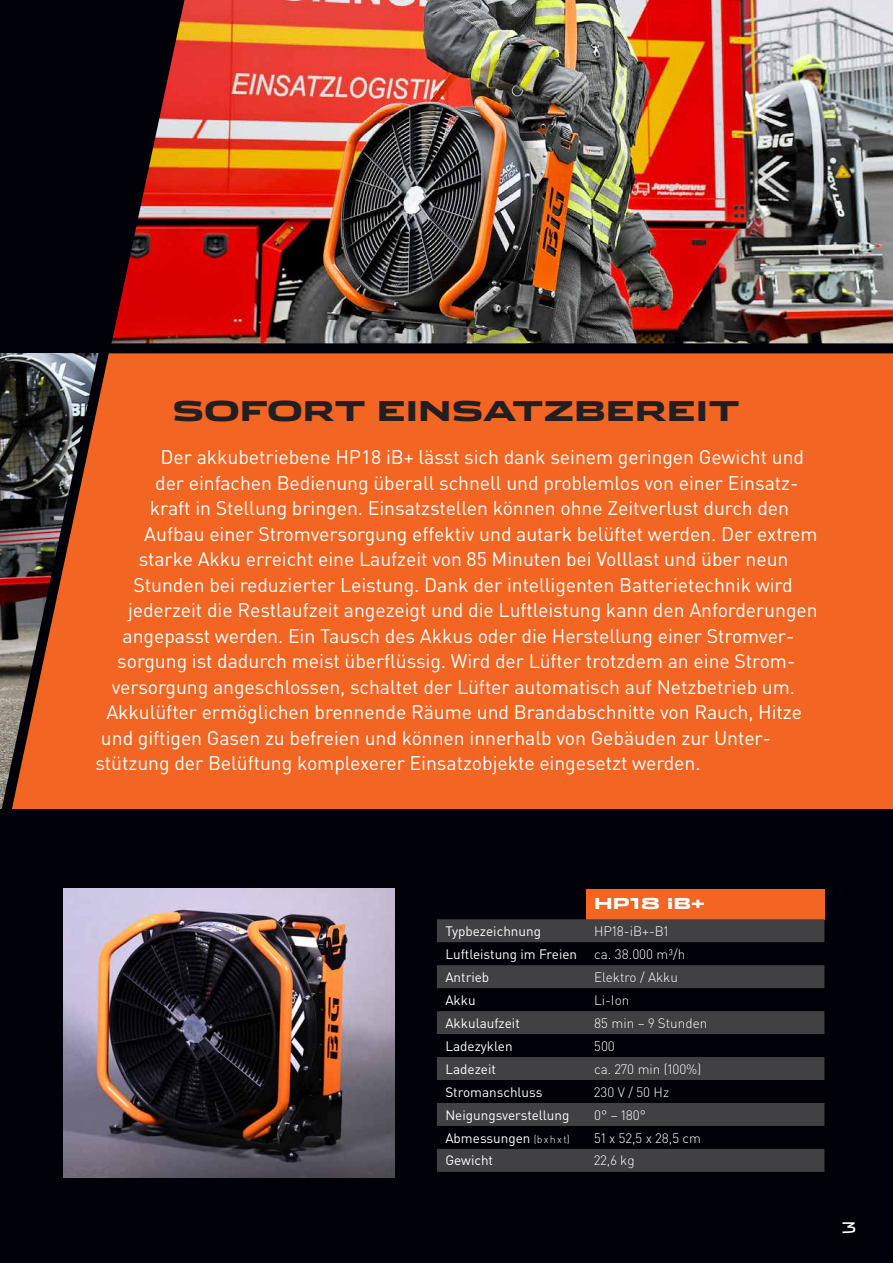
<style>
.page{position:relative;width:893px;height:1263px;background:#000008}
.page>*{position:absolute;margin:0;border:0;box-sizing:border-box;transform-origin:0 0}
.t1{font:900 27px "Stainless Ext";color:#231f20}
.t2{font:19.5px "DIN Pro";letter-spacing:-.005em;color:#fff}
.t3{font:900 15px "Stainless Ext";color:#fff}
.t4{font:14.7px "Stainless Ext";color:#fff}
.t5{font:13.5px "DIN Pro";color:#fff}
.t6{font:300 13.5px "DIN Pro";color:#fff}
.s1{font-weight:300;font-size:10.5px}
</style>
<div class="page">
<div style="left:99px;top:353px;width:794px;height:456px;background:#f26522"></div>
<img style="left:0;top:353px;width:99px;height:456px">
<img style="left:111px;top:0;width:782px;height:343px">
<img style="left:64px;top:889px;width:330px;height:289px">
<div style="left:586px;top:889px;width:238px;height:30px;background:#f26522"></div>
<svg style="left:437px;top:919px;width:387px;height:253px;fill:#414042"></svg>
<h1 class="t1" style="left:172px;top:395px;width:570px">SOFORT EINSATZBEREIT</h1>
<p class="t2" style="left:161px;top:444px;width:645px">Der akkubetriebene HP18 iB+ lässt sich dank seinem geringen Gewicht und</p>
<p class="t2" style="left:155px;top:470px;width:645px">der einfachen Bedienung überall schnell und problemlos von einer Einsatz-</p>
<p class="t2" style="left:150px;top:495px;width:641px">kraft in Stellung bringen. Einsatzstellen können ohne Zeitverlust durch den</p>
<p class="t2" style="left:144px;top:521px;width:675px">Aufbau einer Stromversorgung effektiv und autark belüftet werden. Der extrem</p>
<p class="t2" style="left:139px;top:546px;width:651px">starke Akku erreicht eine Laufzeit von 85 Minuten bei Volllast und über neun</p>
<p class="t2" style="left:133px;top:572px;width:661px">Stunden bei reduzierter Leistung. Dank der intelligenten Batterietechnik wird</p>
<p class="t2" style="left:128px;top:597px;width:691px">jederzeit die Restlaufzeit angezeigt und die Luftleistung kann den Anforderungen</p>
<p class="t2" style="left:123px;top:623px;width:673px">angepasst werden. Ein Tausch des Akkus oder die Herstellung einer Stromver-</p>
<p class="t2" style="left:117px;top:648px;width:680px">sorgung ist dadurch meist überflüssig. Wird der Lüfter trotzdem an eine Strom-</p>
<p class="t2" style="left:112px;top:674px;width:685px">versorgung angeschlossen, schaltet der Lüfter automatisch auf Netzbetrieb um.</p>
<p class="t2" style="left:106px;top:699px;width:697px">Akkulüfter ermöglichen brennende Räume und Brandabschnitte von Rauch, Hitze</p>
<p class="t2" style="left:101px;top:725px;width:672px">und giftigen Gasen zu befreien und können innerhalb von Gebäuden zur Unter-</p>
<p class="t2" style="left:96px;top:750px;width:607px">stützung der Belüftung komplexerer Einsatzobjekte eingesetzt werden.</p>
<p class="t3" style="left:594px;top:894px;width:113px">HP18 iB+</p>
<p class="t5" style="left:445px;top:922px;width:97px">Typbezeichnung</p>
<p class="t6" style="left:594px;top:922px;width:76px">HP18-iB+-B1</p>
<p class="t5" style="left:445px;top:945px;width:133px">Luftleistung im Freien</p>
<p class="t6" style="left:594px;top:945px;width:93px">ca. 38.000 m³/h</p>
<p class="t5" style="left:445px;top:968px;width:45px">Antrieb</p>
<p class="t6" style="left:594px;top:968px;width:85px">Elektro / Akku</p>
<p class="t5" style="left:445px;top:991px;width:32px">Akku</p>
<p class="t6" style="left:594px;top:991px;width:37px">Li-Ion</p>
<p class="t5" style="left:445px;top:1014px;width:76px">Akkulaufzeit</p>
<p class="t6" style="left:594px;top:1014px;width:115px">85 min – 9 Stunden</p>
<p class="t5" style="left:445px;top:1037px;width:69px">Ladezyklen</p>
<p class="t6" style="left:594px;top:1037px;width:22px">500</p>
<p class="t5" style="left:445px;top:1059px;width:52px">Ladezeit</p>
<p class="t6" style="left:594px;top:1059px;width:109px">ca. 270 min (100%)</p>
<p class="t5" style="left:445px;top:1082px;width:99px">Stromanschluss</p>
<p class="t6" style="left:594px;top:1082px;width:76px">230 V / 50 Hz</p>
<p class="t5" style="left:445px;top:1105px;width:126px">Neigungsverstellung</p>
<p class="t6" style="left:594px;top:1105px;width:53px">0° – 180°</p>
<p class="t5" style="left:445px;top:1128px;width:126px">Abmessungen <span class="s1">(bxhx t)</span></p>
<p class="t6" style="left:594px;top:1128px;width:108px">51 x 52,5 x 28,5 cm</p>
<p class="t5" style="left:445px;top:1151px;width:49px">Gewicht</p>
<p class="t6" style="left:594px;top:1151px;width:42px">22,6 kg</p>
<p class="t4" style="left:842px;top:1219px;width:16px">3</p>
</div>
